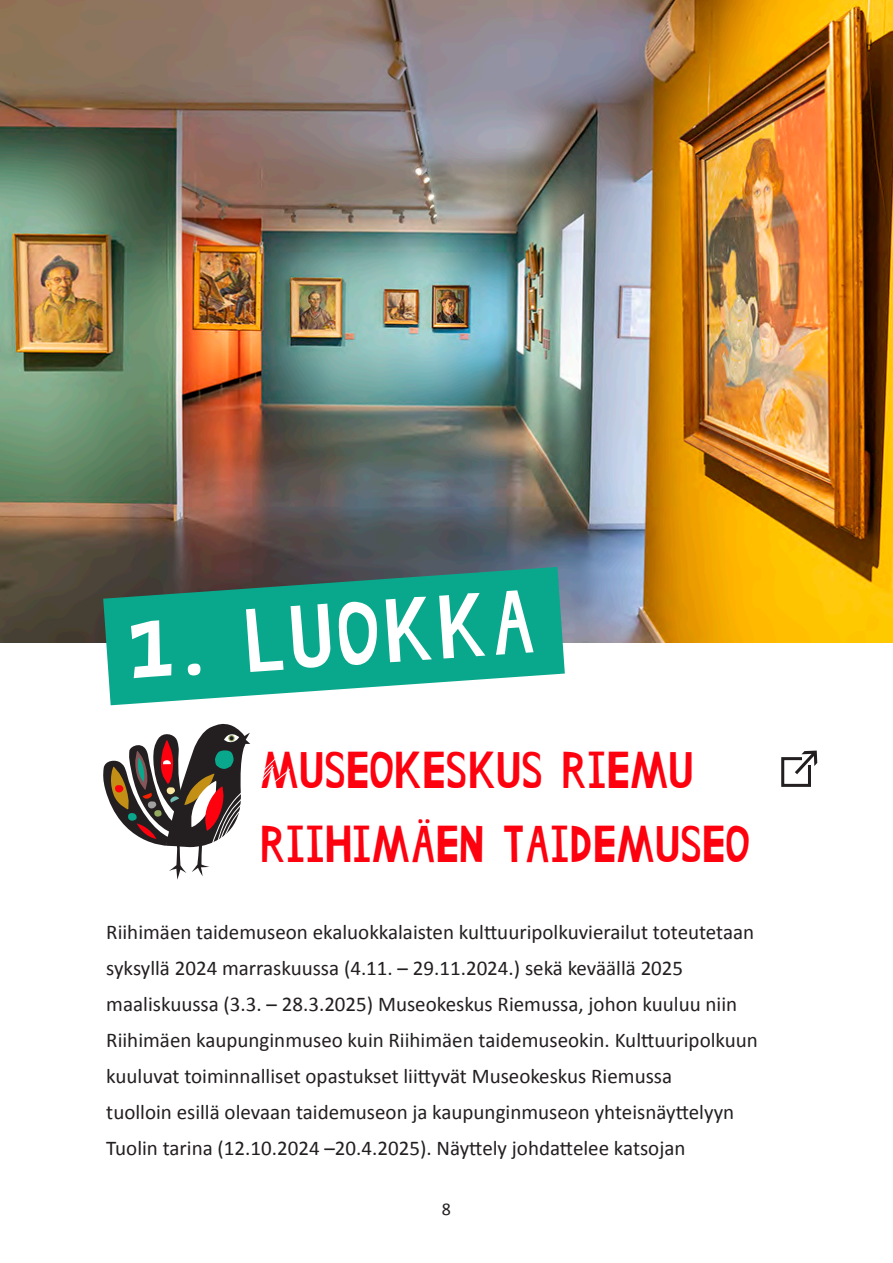
<style>
.page{position:relative;width:893px;height:1263px;background:#fff}
.page>*{position:absolute;margin:0;border:0;box-sizing:border-box;transform-origin:0 0}
.t1{font:85.8px "Hand Drawn Shapes";color:#fff}
.t2{font:49.5px/74.7px "Hand Drawn Shapes";letter-spacing:.05em;color:#fe010f}
.leipis{font:21px/36px "Calibri";color:#231f20}
.t3{font:18px "Calibri";color:#231f20}
</style>
<div class="page">
<img style="left:0;top:0;width:893px;height:642px">
<svg style="left:103px;top:567px;width:462px;height:138px;background:#2da691"></svg>
<div style="left:781px;top:757px;width:30px;height:30px;border:3px solid #231f20"></div>
<svg style="left:795px;top:750px;width:22px;height:24px"></svg>
<svg style="left:103px;top:723px;width:147px;height:157px"></svg>
<p class="t1" style="left:125px;top:602px;width:407px;rotate:-4deg">1. LUOKKA</p>
<p class="t2" style="left:262px;top:735px;width:488px">MUSEOKESKUS RIEMU<br>RIIHIMÄEN TAIDEMUSEO</p>
<p class="leipis" style="left:106px;top:913px;width:653px">Riihimäen taidemuseon ekaluokkalaisten kulttuuripolkuvierailut toteutetaan syksyllä 2024 marraskuussa (4.11. – 29.11.2024.) sekä keväällä 2025 maaliskuussa (3.3. – 28.3.2025) Museokeskus Riemussa, johon kuuluu niin Riihimäen kaupunginmuseo kuin Riihimäen taidemuseokin. Kulttuuripolkuun kuuluvat toiminnalliset opastukset liittyvät Museokeskus Riemussa<br>tuolloin esillä olevaan taidemuseon ja kaupunginmuseon yhteisnäyttelyyn Tuolin tarina (12.10.2024 –20.4.2025). Näyttely johdattelee katsojan</p>
<p class="t3" style="left:442px;top:1196px;width:11px">8</p>
</div>
